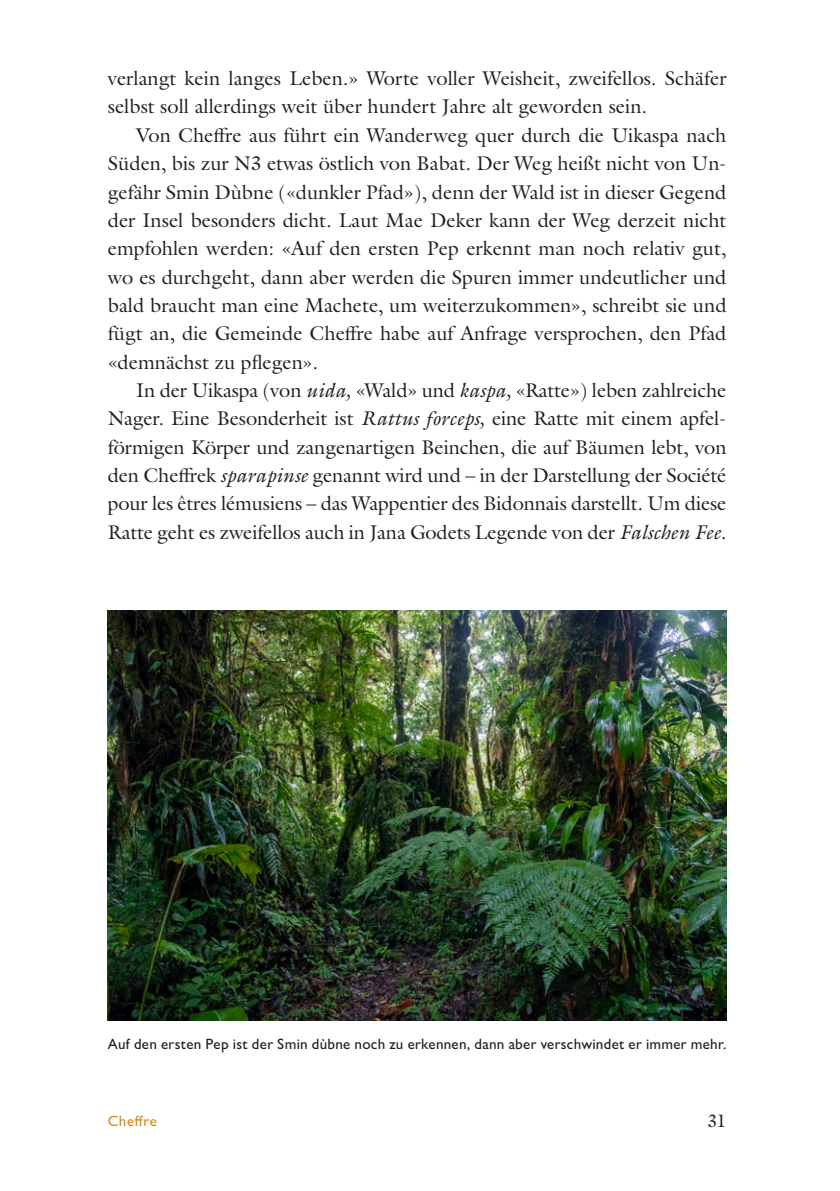
<style>
.page{position:relative;width:840px;height:1191px;background:#fff}
.page>*{position:absolute;margin:0;border:0;box-sizing:border-box;transform-origin:0 0}
.Lauftext{font:20px/28.4px "Galliard Pro";color:#231f20;text-align:justify}
.t1{font:18px "Galliard Pro";color:#231f20}
.Bildlegende{font:500 15px "Gill Sans Nova";letter-spacing:.02em;color:#231f20}
.t2{font:500 15px "Gill Sans Nova";letter-spacing:.035em;color:#cf8b2b}
.s1{font-style:italic}
</style>
<div class="page">
<img style="left:108px;top:610px;width:618px;height:410px">
<p class="Lauftext" style="left:108px;top:64px;width:620px">verlangt kein langes Leben.» Worte voller Weisheit, zweifellos. Schäfer selbst soll allerdings weit über hundert Jahre alt geworden sein.</p>
<p class="Lauftext" style="left:108px;top:120px;width:620px;text-indent:28px">Von Cheffre aus führt ein Wanderweg quer durch die Uikaspa nach Süden, bis zur N3 etwas östlich von Babat. Der Weg heißt nicht von Un&shy;gefähr Smin Dùbne («dunkler Pfad»), denn der Wald ist in dieser Gegend der Insel besonders dicht. Laut Mae Deker kann der Weg derzeit nicht empfohlen werden: «Auf den ersten Pep erkennt man noch relativ gut, wo es durchgeht, dann aber werden die Spuren immer undeutlicher und bald braucht man eine Machete, um weiterzukommen», schreibt sie und fügt an, die Gemeinde Cheffre habe auf Anfrage versprochen, den Pfad «demnächst zu pflegen».</p>
<p class="Lauftext" style="left:108px;top:375px;width:620px;text-indent:28px">In der Uikaspa (von <span class="s1">uida,</span> «Wald» und <span class="s1">kaspa,</span> «Ratte») leben zahlreiche Nager. Eine Besonderheit ist <span class="s1">Rattus forceps,</span> eine Ratte mit einem apfel&shy;förmigen Körper und zangenartigen Beinchen, die auf Bäumen lebt, von den Cheffrek <span class="s1">sparapinse</span> genannt wird und – in der Darstellung der Société pour les êtres lémusiens – das Wappentier des Bidonnais darstellt. Um diese Ratte geht es zweifellos auch in Jana Godets Legende von der <span class="s1">Falschen Fee</span>.</p>
<p class="Bildlegende" style="left:108px;top:1035px;width:619px">Auf den ersten Pep ist der Smin dùbne noch zu erkennen, dann aber verschwindet er immer mehr.</p>
<p class="t2" style="left:108px;top:1111px;width:51px">Cheffre</p>
<p class="t1" style="left:706px;top:1108px;width:21px">31</p>
</div>
